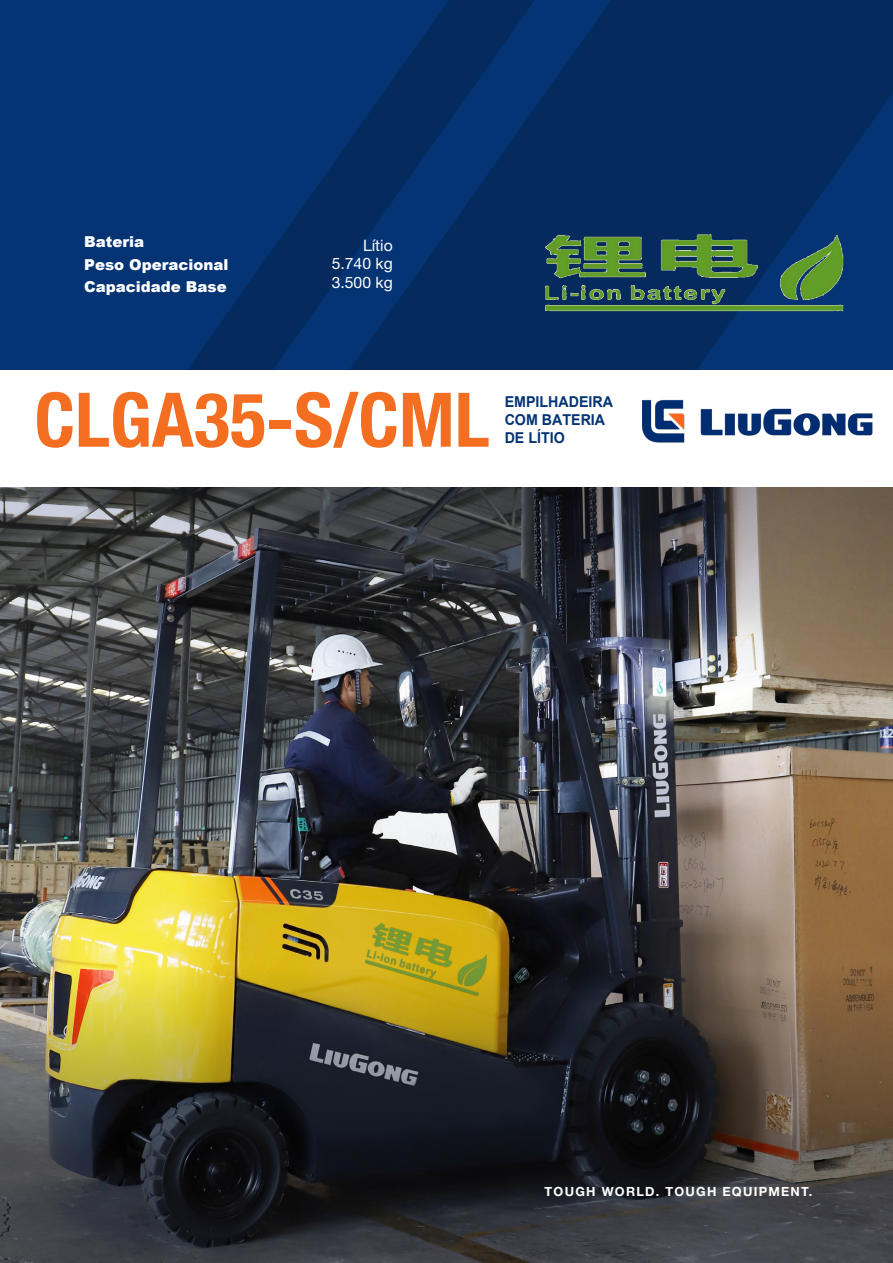
<style>
.page{position:relative;width:893px;height:1263px;background:#fff}
.page>*{position:absolute;margin:0;border:0;box-sizing:border-box;transform-origin:0 0}
.t1{font:700 condensed 75.45px "Helvetica Neue LT Pro";color:#f36e21}
.t2{font:15.75px/18.3px "Helvetica Neue LT Pro";color:#fff;text-align:justify}
.t3{font:900 15px/22.5px "Arial";color:#fff}
.t4{font:700 15px/18px "Arial";color:#053474;scale:.95 1}
.t5{font:700 12.6px "Helvetica Neue LT Pro";letter-spacing:.1em;color:#fff}
</style>
<div class="page">
<img style="left:615px;top:696px;width:278px;height:231px">
<div style="left:0;top:0;width:893px;height:370px;background:#053474"></div>
<svg style="left:187px;top:142px;width:162px;height:228px"></svg>
<svg style="left:349px;top:0;width:544px;height:370px;fill:#042a5e"></svg>
<img style="left:642px;top:399px;width:231px;height:44px">
<img style="left:615px;top:487px;width:278px;height:209px">
<svg style="left:615px;top:927px;width:278px;height:336px;background:#4f443c"></svg>
<img style="left:0;top:487px;width:615px;height:776px">
<img style="left:543px;top:234px;width:302px;height:78px">
<p class="t3" style="left:84px;top:230px;width:146px">Bateria<br>Peso Operacional<br>Capacidade Base</p>
<p class="t2" style="left:332px;top:236px;width:62px;text-indent:31px">Lítio 5.740 kg 3.500 kg</p>
<p class="t1" style="left:34px;top:375px;width:457px">CLGA35-S/CML</p>
<p class="t4" style="left:505px;top:392px;width:116px">EMPILHADEIRA<br>COM BATERIA<br>DE LÍTIO</p>
<p class="t5" style="left:545px;top:1183px;width:269px">TOUGH WORLD. TOUGH EQUIPMENT.</p>
</div>
